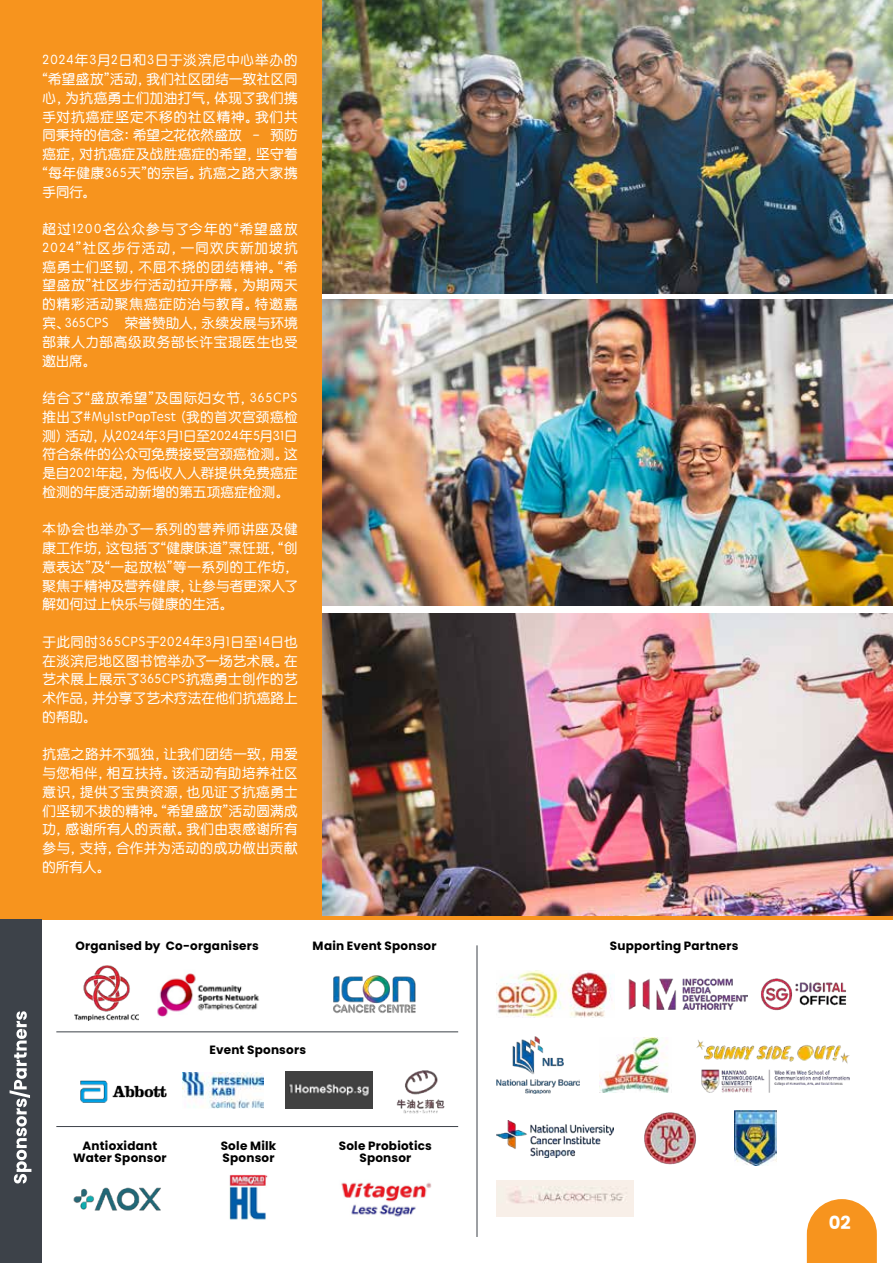
<style>
.page{position:relative;width:893px;height:1263px;background:#fff}
.page>*{position:absolute;margin:0;border:0;box-sizing:border-box;transform-origin:0 0}
.t1{font:700 18px "Poppins";color:#fff}
.t2{font:13.5px/18.8px "ST Yuanti SC Regular";letter-spacing:.025em;color:#fff;text-align:justify}
.t3{font:700 12px/12px "Poppins";letter-spacing:.02em;color:#000;text-align:center}
</style>
<div class="page">
<img style="left:229px;top:1174px;width:39px;height:46px">
<img style="left:321px;top:0;width:572px;height:293px">
<img style="left:321px;top:300px;width:572px;height:306px">
<img style="left:321px;top:613px;width:572px;height:303px">
<div style="left:0;top:0;width:321px;height:920px;background:#f7941e"></div>
<hr style="left:300px;top:916px;width:593px;height:4px;background:#f7941e">
<img style="left:158px;top:973px;width:101px;height:44px">
<img style="left:75px;top:966px;width:63px;height:54px">
<img style="left:333px;top:975px;width:83px;height:39px">
<img style="left:80px;top:1080px;width:87px;height:23px">
<img style="left:396px;top:1070px;width:49px;height:44px">
<img style="left:183px;top:1073px;width:81px;height:35px">
<img style="left:286px;top:1072px;width:87px;height:37px">
<img style="left:74px;top:1187px;width:87px;height:24px">
<img style="left:341px;top:1182px;width:91px;height:35px">
<div style="left:0;top:920px;width:41px;height:343px;background:#3d4249"></div>
<svg style="left:10px;top:1011px;width:21px;height:172px"></svg>
<img style="left:496px;top:971px;width:116px;height:47px">
<img style="left:628px;top:979px;width:120px;height:31px">
<img style="left:496px;top:1180px;width:137px;height:36px">
<img style="left:761px;top:978px;width:86px;height:33px">
<img style="left:496px;top:1036px;width:83px;height:57px">
<img style="left:496px;top:1121px;width:117px;height:37px">
<img style="left:599px;top:1037px;width:71px;height:55px">
<img style="left:697px;top:1040px;width:152px;height:53px">
<img style="left:644px;top:1112px;width:52px;height:53px">
<img style="left:734px;top:1110px;width:43px;height:55px">
<hr style="left:477px;top:945px;width:1px;height:292px;background:#3d4249">
<hr style="left:56px;top:1031px;width:402px;height:1px;background:#3d4249">
<hr style="left:56px;top:1126px;width:402px;height:1px;background:#3d4249">
<svg style="left:807px;top:1199px;width:70px;height:64px;background:#f7a039"></svg>
<p class="t2" style="left:43px;top:50px;width:257px">2024年3月2日和3日于淡滨尼中心举办的“希望盛放”活动，我们社区团结一致社区同心，为抗癌勇士们加油打气，体现了我们携手对抗癌症坚定不移的社区精神。我们共同秉持的信念：希望之花依然盛放 – 预防癌症，对抗癌症及战胜癌症的希望，坚守着“每年健康365天”的宗旨。抗癌之路大家携手同行。</p>
<p class="t2" style="left:43px;top:219px;width:257px">超过1200名公众参与了今年的“希望盛放2024”社区步行活动，一同欢庆新加坡抗癌勇士们坚韧，不屈不挠的团结精神。“希望盛放”社区步行活动拉开序幕，为期两天的精彩活动聚焦癌症防治与教育。特邀嘉宾、365CPS 荣誉赞助人，永续发展与环境部兼人力部高级政务部长许宝琨医生也受邀出席。</p>
<p class="t2" style="left:43px;top:388px;width:257px">结合了“盛放希望”及国际妇女节，365CPS推出了#My1stPapTest（我的首次宫颈癌检测）活动，从2024年3月1日至2024年5月31日符合条件的公众可免费接受宫颈癌检测。这是自2021年起，为低收入人群提供免费癌症检测的年度活动新增的第五项癌症检测。</p>
<p class="t2" style="left:43px;top:519px;width:257px">本协会也举办了一系列的营养师讲座及健康工作坊，这包括了“健康味道”烹饪班，“创意表达”及“一起放松”等一系列的工作坊，聚焦于精神及营养健康，让参与者更深入了解如何过上快乐与健康的生活。</p>
<p class="t2" style="left:43px;top:632px;width:257px">于此同时365CPS于2024年3月1日至14日也在淡滨尼地区图书馆举办了一场艺术展。在艺术展上展示了365CPS抗癌勇士创作的艺术作品，并分享了艺术疗法在他们抗癌路上的帮助。</p>
<p class="t2" style="left:43px;top:744px;width:257px">抗癌之路并不孤独，让我们团结一致，用爱与您相伴，相互扶持。该活动有助培养社区意识，提供了宝贵资源，也见证了抗癌勇士们坚韧不拔的精神。“希望盛放”活动圆满成功，感谢所有人的贡献。我们由衷感谢所有参与，支持，合作并为活动的成功做出贡献的所有人。</p>
<p class="t3" style="left:75px;top:939px;width:185px">Organised by Co-organisers</p>
<p class="t3" style="left:313px;top:939px;width:125px">Main Event Sponsor</p>
<p class="t3" style="left:210px;top:1044px;width:98px">Event Sponsors</p>
<p class="t3" style="left:73px;top:1140px;width:95px">Antioxidant<br>Water Sponsor</p>
<p class="t3" style="left:221px;top:1140px;width:57px;text-align:left">Sole Milk<br>Sponsor</p>
<p class="t3" style="left:339px;top:1140px;width:95px">Sole Probiotics<br>Sponsor</p>
<p class="t3" style="left:610px;top:939px;width:130px">Supporting Partners</p>
<h1 class="t1" style="left:829px;top:1212px;width:24px">02</h1>
</div>
